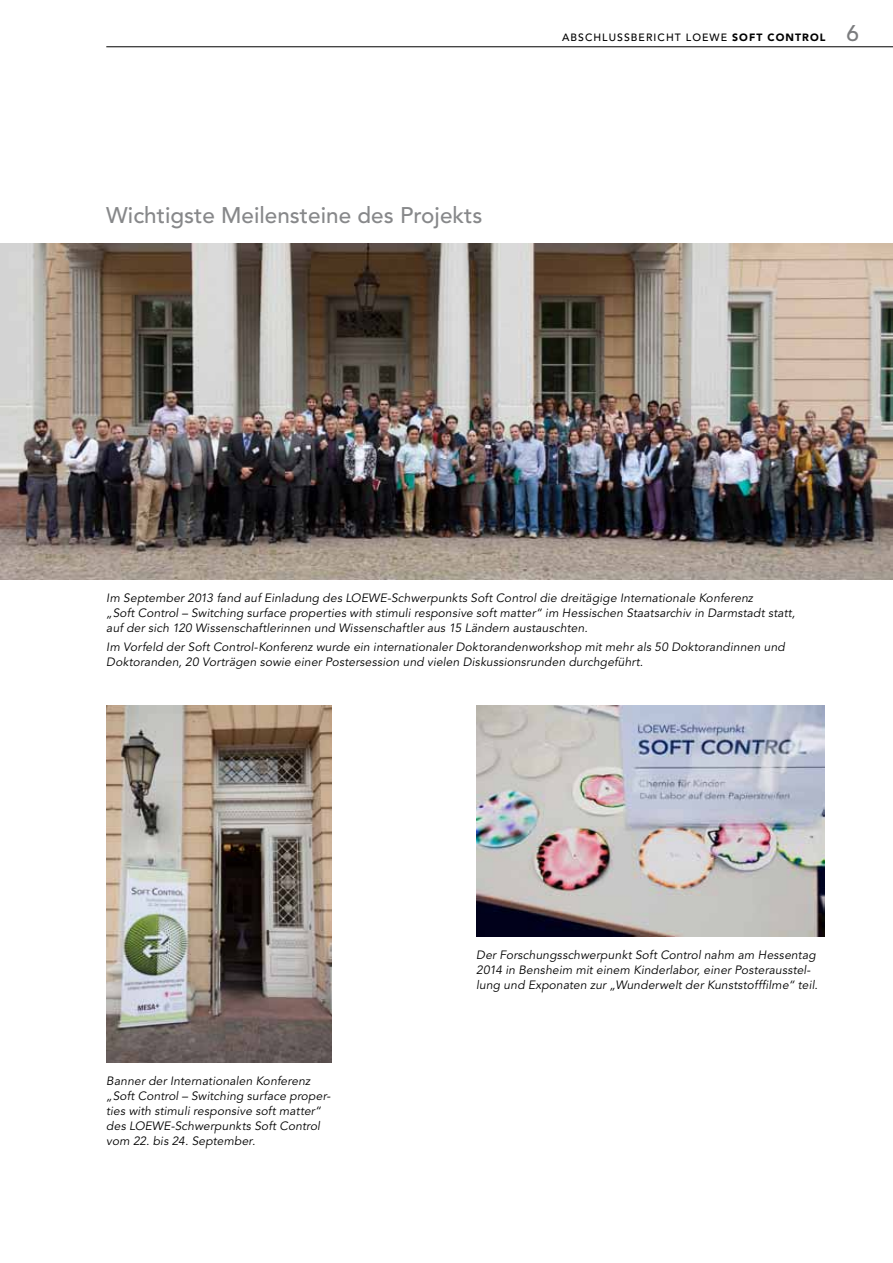
<style>
.page{position:relative;width:893px;height:1263px;background:#fff}
.page>*{position:absolute;margin:0;border:0;box-sizing:border-box;transform-origin:0 0}
.t1{font:500 22.5px "Avenir";color:#87888a}
.t2{font:italic 12px/15px "Avenir";letter-spacing:.015em;color:#000}
.t3{font:500 10.5px "Avenir";letter-spacing:.1em;color:#000}
.s1{font-weight:900}
.s2{font-size:22.5px;color:#7b7c7e}
</style>
<div class="page">
<hr style="left:106px;top:47px;width:787px;height:1px;background:#000">
<img style="left:0;top:244px;width:893px;height:336px">
<img style="left:476px;top:706px;width:349px;height:231px">
<img style="left:106px;top:706px;width:226px;height:357px">
<h1 class="t1" style="left:106px;top:202px;width:378px">Wichtigste Meilensteine des Projekts</h1>
<p class="t3" style="left:562px;top:32px;width:298px">Abschlussbericht LOEWE <span class="s1">SOFT CONTROL</span> <span class="s2">6</span></p>
<p class="t2" style="left:106px;top:590px;width:690px">Im September 2013 fand auf Einladung des LOEWE-Schwerpunkts Soft Control die dreitägige Internationale Konferenz<br>„Soft Control – Switching surface properties with stimuli responsive soft matter“ im Hessischen Staatsarchiv in Darmstadt statt, auf der sich 120 Wissenschaftlerinnen und Wissenschaftler aus 15 Ländern austauschten.</p>
<p class="t2" style="left:106px;top:640px;width:680px">Im Vorfeld der Soft Control-Konferenz wurde ein internationaler Doktorandenworkshop mit mehr als 50 Doktorandinnen und<br>Doktoranden, 20 Vorträgen sowie einer Postersession und vielen Diskussionsrunden durchgeführt.</p>
<p class="t2" style="left:106px;top:1073px;width:226px">Banner der Internationalen Konferenz „Soft Control – Switching surface proper&shy;ties with stimuli responsive soft matter“ des LOEWE-Schwerpunkts Soft Control vom 22. bis 24. September.</p>
<p class="t2" style="left:476px;top:947px;width:343px">Der Forschungsschwerpunkt Soft Control nahm am Hessentag<br>2014 in Bensheim mit einem Kinderlabor, einer Posterausstel&shy;lung und Exponaten zur „Wunderwelt der Kunststofffilme“ teil.</p>
</div>
